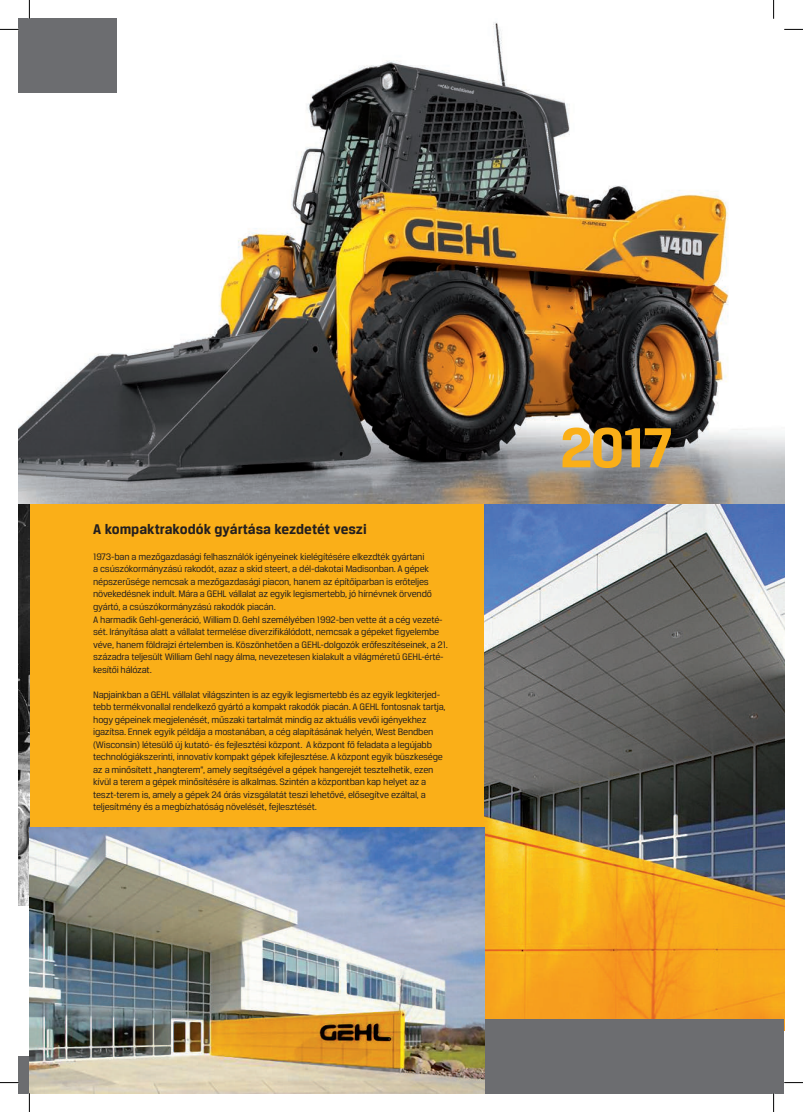
<style>
.page{position:relative;width:803px;height:1112px;background:#fff}
.page>*{position:absolute;margin:0;border:0;box-sizing:border-box;transform-origin:0 0}
.t1{font:700 60px "Breuer Text";color:#faaf18}
.t2{font:700 15px "Breuer Text";color:#231f20}
.t3{font:10px/12.5px "Breuer Text";letter-spacing:-.02em;color:#231f20}
.s1{font-style:inherit}
</style>
<div class="page">
<img style="left:19px;top:22px;width:765px;height:482px">
<div style="left:19px;top:1055px;width:98px;height:37px;background:#6c6d70"></div>
<div style="left:19px;top:504px;width:493px;height:401px;background:#faaf18"></div>
<img style="left:19px;top:504px;width:10px;height:401px">
<img style="left:484px;top:504px;width:300px;height:514px">
<div style="left:29px;top:1018px;width:755px;height:74px;background:#6c6d70"></div>
<img style="left:29px;top:827px;width:455px;height:265px">
<div style="left:19px;top:19px;width:98px;height:74px;background:#6c6d70"></div>
<svg style="left:0;top:29px;width:19px;height:1px"></svg>
<svg style="left:784px;top:29px;width:19px;height:1px"></svg>
<svg style="left:0;top:1081px;width:19px;height:2px"></svg>
<svg style="left:784px;top:1082px;width:19px;height:1px"></svg>
<svg style="left:29px;top:0;width:1px;height:19px"></svg>
<svg style="left:29px;top:1092px;width:1px;height:19px"></svg>
<svg style="left:773px;top:0;width:1px;height:19px"></svg>
<svg style="left:773px;top:1092px;width:1px;height:19px"></svg>
<h2 class="t2" style="left:93px;top:520px;width:275px">A kompaktrakodók gyártása kezdetét veszi</h2>
<p class="t3" style="left:93px;top:550px;width:356px">1973-ban a mezőgazdasági felhasználók igényeinek kielégítésére elkezdték gyártani<br>a csúszókormányzású rakodót, azaz a skid steert, a dél-dakotai Madisonban. A gépek népszerűsége nemcsak a mezőgazdasági piacon, hanem az építőiparban is erőteljes növekedésnek indult. Mára a GEHL vállalat az egyik legismertebb, jó hírnévnek örvendő gyártó, a csúszókormányzású rakodók piacán.<br>A harmadik Gehl-generáció, William D. Gehl személyében 1992-ben vette át a cég vezeté&shy;sét. Irányítása alatt a vállalat termelése diverzifikálódott, nemcsak a gépeket figyelembe véve, hanem földrajzi értelemben is. Köszönhetően a GEHL-dolgozók erőfeszítéseinek, a 21. századra teljesült William Gehl nagy álma, nevezetesen kialakult a világméretű GEHL-érté&shy;kesítői hálózat.</p>
<p class="t3" style="left:93px;top:687px;width:354px">Napjainkban a GEHL vállalat világszinten is az egyik legismertebb és az egyik legkiterjed&shy;tebb termékvonallal rendelkező gyártó a kompakt rakodók piacán. A GEHL fontosnak tartja, hogy gépeinek megjelenését, műszaki tartalmát mindig az aktuális vevői igényekhez igazítsa. Ennek egyik példája a mostanában, a cég alapításának helyén, West Bendben (Wisconsin) létesülő új kutató- és fejlesztési központ. A központ fő feladata a legújabb technológiákszerinti, innovatív kompakt gépek kifejlesztése. A központ egyik büszkesége az a minősített „hangterem”, amely segítségével a gépek hangerejét tesztelhetik, ezen kívül a terem a gépek minősítésére is alkalmas. Szintén a központban kap helyet az a teszt-terem is, amely a gépek 24 órás vizsgálatát teszi lehetővé, elősegítve ezáltal, a teljesítmény és a megbízhatóság növelését, fejlesztését.</p>
<h1 class="t1" style="left:560px;top:413px;width:113px">201<span class="s1">7</span></h1>
</div>
